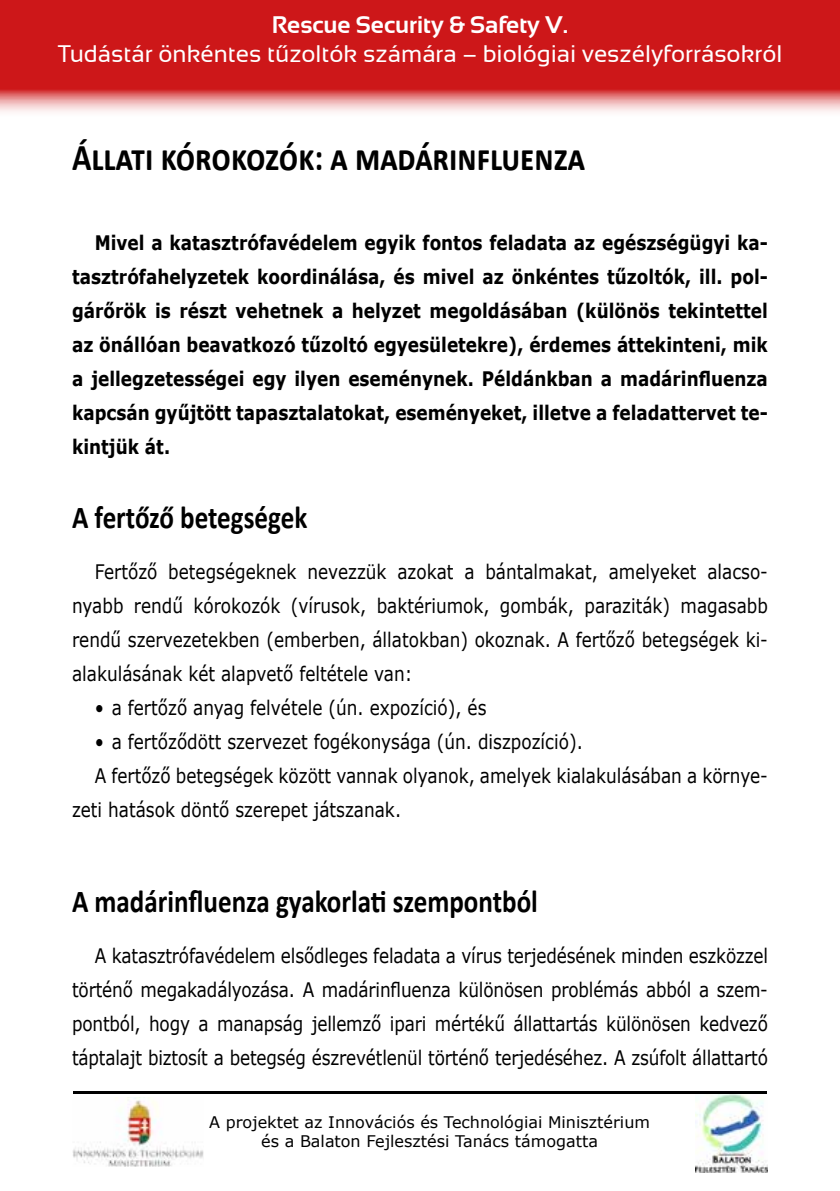
<style>
.page{position:relative;width:840px;height:1191px;background:#fff}
.page>*{position:absolute;margin:0;border:0;box-sizing:border-box;transform-origin:0 0}
.t1{font:700 38px "Calibri";color:#000;scale:.85 1}
.t2{font:700 32px "Calibri";color:#000;scale:.85 1}
.t3{font:24px "Sansation";color:#fff}
.t4{font:700 24px "Sansation";color:#fff}
.t5{font:20px/34px "Verdana";color:#000;text-align:justify;scale:.84 1}
.t6{font:700 20px/34px "Verdana";color:#000;text-align:justify;scale:.84 1}
.t7{font:16px/19.2px "Verdana";color:#000;text-align:center}
</style>
<div class="page">
<img style="left:695px;top:1091px;width:72px;height:81px">
<img style="left:73px;top:1097px;width:130px;height:69px">
<hr style="left:73px;top:1091px;width:693px;height:2px;background:#000">
<svg style="left:0;top:0;width:839px;height:112px;background:#d23234"></svg>
<p class="t4" style="left:271px;top:12px;width:298px">Rescue Security &amp; Safety V.</p>
<p class="t3" style="left:58px;top:40px;width:726px">Tudástár önkéntes tűzoltók számára – biológiai veszélyforrásokról</p>
<h1 class="t1" style="left:72px;top:131px;width:604px">Állati kórokozók: a madárinfluenza</h1>
<p class="t6" style="left:72px;top:225px;width:829px;text-indent:23px">Mivel a katasztrófavédelem egyik fontos feladata az egészségügyi ka&shy;tasztrófahelyzetek koordinálása, és mivel az önkéntes tűzoltók, ill. pol&shy;gárőrök is részt vehetnek a helyzet megoldásában (különös tekintettel az önállóan beavatkozó tűzoltó egyesületekre), érdemes áttekinteni, mik a jellegzetességei egy ilyen eseménynek. Példánkban a madárinfluenza kapcsán gyűjtött tapasztalatokat, eseményeket, illetve a feladattervet te&shy;kintjük át.</p>
<h2 class="t2" style="left:72px;top:495px;width:278px">A fertőző betegségek</h2>
<p class="t5" style="left:72px;top:555px;width:829px;text-indent:23px">Fertőző betegségeknek nevezzük azokat a bántalmakat, amelyeket alacso&shy;nyabb rendű kórokozók (vírusok, baktériumok, gombák, paraziták) magasabb rendű szervezetekben (emberben, állatokban) okoznak. A fertőző betegségek ki&shy;alakulásának két alapvető feltétele van:</p>
<p class="t5" style="left:95px;top:691px;width:467px">• a fertőző anyag felvétele (ún. expozíció), és</p>
<p class="t5" style="left:95px;top:725px;width:582px">• a fertőződött szervezet fogékonysága (ún. diszpozíció).</p>
<p class="t5" style="left:95px;top:759px;width:802px">A fertőző betegségek között vannak olyanok, amelyek kialakulásában a környe-</p>
<p class="t5" style="left:72px;top:793px;width:393px">zeti hatások döntő szerepet játszanak.</p>
<h2 class="t2" style="left:72px;top:879px;width:549px">A madárinfluenza gyakorlati szempontból</h2>
<p class="t5" style="left:72px;top:939px;width:829px;text-indent:23px">A katasztrófavédelem elsődleges feladata a vírus terjedésének minden eszközzel történő megakadályozása. A madárinfluenza különösen problémás abból a szem&shy;pontból, hogy a manapság jellemző ipari mértékű állattartás különösen kedvező táptalajt biztosít a betegség észrevétlenül történő terjedéséhez. A zsúfolt állattartó</p>
<p class="t7" style="left:209px;top:1112px;width:442px">A projektet az Innovációs és Technológiai Minisztérium és a Balaton Fejlesztési Tanács támogatta</p>
</div>
